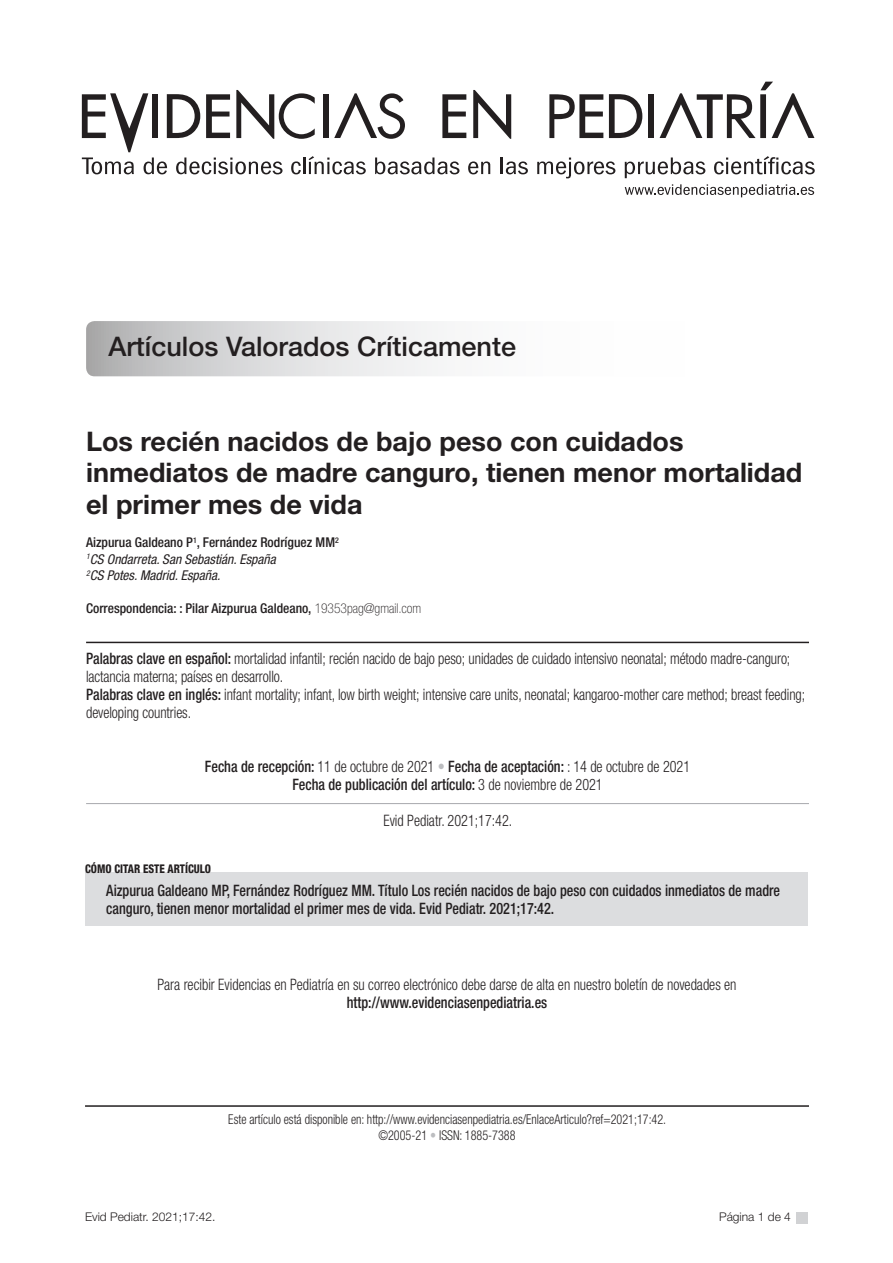
<style>
.page{position:relative;width:893px;height:1263px;background:#fff}
.page>*{position:absolute;margin:0;border:0;box-sizing:border-box;transform-origin:0 0}
.t1{font:700 27px/31.5px "Helvetica Neue LT Std";color:#231f20}
.t2{font:500 27px "Helvetica Neue";color:#231f20}
.t3{font:300 condensed 15.75px/18px "Helvetica Neue LT Std";letter-spacing:-.005em;color:#231f20;scale:.9 1}
.t4{font:500 condensed 15.75px/18px "Helvetica Neue LT Std";color:#231f20;scale:.9 1}
.t5{font:300 condensed 13.5px/16.5px "Helvetica Neue LT Std";color:#231f20;text-align:center;scale:.9 1}
.t6{font:500 condensed 13.5px "Helvetica Neue LT Std";color:#231f20}
.t7{font:italic condensed 13.5px "Helvetica Neue LT Std";color:#231f20}
.t8{font:300 12px "Helvetica Neue";color:#231f20}
.t9{font:800 condensed 12px "Helvetica Neue LT Std";color:#231f20;scale:.9 1}
.s1{font-weight:100}
.s2{font-weight:500}
.s3{font-weight:300}
.s4{font-weight:300;color:#bcbdc0}
.s5{color:#bcbdc0}
</style>
<div class="page">
<div style="left:797px;top:1212px;width:11px;height:11px;background:#d1d2d4"></div>
<svg style="left:537px;top:158px;width:78px;height:20px"></svg>
<svg style="left:625px;top:157px;width:80px;height:21px"></svg>
<svg style="left:714px;top:156px;width:101px;height:18px"></svg>
<svg style="left:625px;top:184px;width:189px;height:13px"></svg>
<svg style="left:549px;top:94px;width:54px;height:44px"></svg>
<div style="left:648px;top:94px;width:6px;height:44px;background:#231f20"></div>
<svg style="left:609px;top:94px;width:33px;height:44px"></svg>
<svg style="left:660px;top:82px;width:154px;height:56px"></svg>
<svg style="left:82px;top:90px;width:446px;height:84px"></svg>
<svg style="left:86px;top:321px;width:723px;height:55px"></svg>
<hr style="left:86px;top:642px;width:723px;height:1px;background:#231f20">
<hr style="left:86px;top:803px;width:723px;height:1px;background:#a8a9ad">
<div style="left:85px;top:872px;width:723px;height:53px;background:#dcdddf"></div>
<hr style="left:85px;top:1105px;width:724px;height:2px;background:#231f20">
<p class="t2" style="left:108px;top:330px;width:409px">Artículos Valorados Críticamente</p>
<p class="t1" style="left:86px;top:425px;width:718px">Los recién nacidos de bajo peso con cuidados inmediatos de madre canguro, tienen menor mortalidad el primer mes de vida</p>
<p class="t6" style="left:86px;top:535px;width:254px">Aizpurua Galdeano P<sup>1</sup>, Fernández Rodríguez MM<sup>2</sup></p>
<p class="t7" style="left:86px;top:551px;width:191px"><sup>1</sup>CS Ondarreta. San Sebastián. España</p>
<p class="t7" style="left:86px;top:568px;width:136px"><sup>2</sup>CS Potes. Madrid. España.</p>
<p class="t6" style="left:86px;top:601px;width:337px">Correspondencia: : Pilar Aizpurua Galdeano, <span class="s1">19353pag@gmail.com</span></p>
<p class="t3" style="left:86px;top:650px;width:784px"><span class="s2">Palabras clave en español:</span> mortalidad infantil; recién nacido de bajo peso; unidades de cuidado intensivo neonatal; método madre-canguro; lactancia materna; países en desarrollo.</p>
<p class="t3" style="left:86px;top:686px;width:800px"><span class="s2">Palabras clave en inglés:</span> infant mortality; infant, low birth weight; intensive care units, neonatal; kangaroo-mother care method; breast feeding; developing countries.</p>
<p class="t4" style="left:205px;top:758px;width:541px">Fecha de recepción: <span class="s3">11 de octubre de 2021</span> <span class="s4">•</span> Fecha de aceptación: <span class="s3">: 14 de octubre de 2021</span></p>
<p class="t4" style="left:292px;top:776px;width:346px">Fecha de publicación del artículo: <span class="s3">3 de noviembre de 2021</span></p>
<p class="t3" style="left:383px;top:812px;width:145px">Evid Pediatr. 2021;17:42.</p>
<p class="t9" style="left:85px;top:861px;width:141px">CÓMO CITAR ESTE ARTÍCULO</p>
<p class="t4" style="left:106px;top:881px;width:750px">Aizpurua Galdeano MP, Fernández Rodríguez MM. Título Los recién nacidos de bajo peso con cuidados inmediatos de madre canguro, tienen menor mortalidad el primer mes de vida. Evid Pediatr. 2021;17:42.</p>
<p class="t3" style="left:157px;top:976px;width:645px">Para recibir Evidencias en Pediatría en su correo electrónico debe darse de alta en nuestro boletín de novedades en</p>
<p class="t4" style="left:347px;top:993px;width:224px">http://www.evidenciasenpediatria.es</p>
<p class="t5" style="left:228px;top:1111px;width:488px">Este artículo está disponible en: http://www.evidenciasenpediatria.es/EnlaceArticulo?ref=2021;17:42. ©2005-21 <span class="s5">•</span> ISSN: 1885-7388</p>
<p class="t8" style="left:85px;top:1210px;width:132px">Evid Pediatr. 2021;17:42.</p>
<p class="t8" style="left:719px;top:1210px;width:73px">Página 1 de 4</p>
</div>
